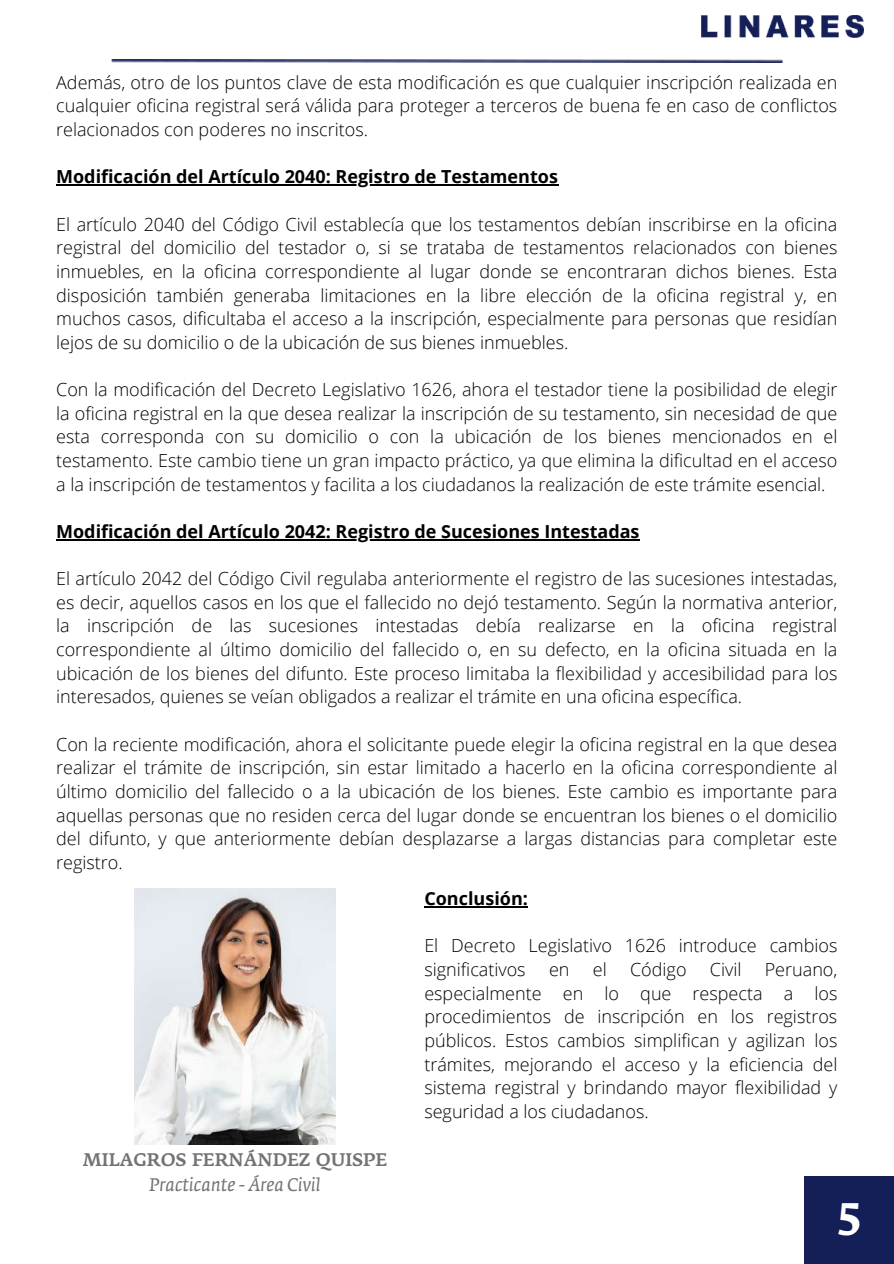
<style>
.page{position:relative;width:894px;height:1264px;background:#fff}
.page>*{position:absolute;margin:0;border:0;box-sizing:border-box;transform-origin:0 0}
.t1{font:45px "Fedra Serif A Medium TF";color:#fff}
.t2{font:300 18px/23.7px "Open Sans";color:#000;text-align:justify}
.t3{font:700 18px "Open Sans";color:#000}
.t4{font:18px "Fedra Serif A Medium TF";color:#737373}
.t5{font:italic 18px "Fedra Serif A";color:#737373}
</style>
<div class="page">
<img style="left:111px;top:60px;width:672px;height:2px">
<img style="left:701px;top:16px;width:162px;height:21px">
<div style="left:804px;top:1176px;width:89px;height:87px;background:#141f57"></div>
<hr style="left:56px;top:184px;width:502px;height:1px;background:#000">
<hr style="left:56px;top:539px;width:584px;height:1px;background:#000">
<hr style="left:424px;top:906px;width:104px;height:1px;background:#000">
<img style="left:135px;top:888px;width:200px;height:256px">
<p class="t2" style="left:56px;top:70px;width:782px">Además, otro de los puntos clave de esta modificación es que cualquier inscripción realizada en cualquier oficina registral será válida para proteger a terceros de buena fe en caso de conflictos relacionados con poderes no inscritos.</p>
<p class="t3" style="left:56px;top:164px;width:503px">Modificación del Artículo 2040: Registro de Testamentos</p>
<p class="t2" style="left:56px;top:212px;width:782px">El artículo 2040 del Código Civil establecía que los testamentos debían inscribirse en la oficina registral del domicilio del testador o, si se trataba de testamentos relacionados con bienes inmuebles, en la oficina correspondiente al lugar donde se encontraran dichos bienes. Esta disposición también generaba limitaciones en la libre elección de la oficina registral y, en muchos casos, dificultaba el acceso a la inscripción, especialmente para personas que residían lejos de su domicilio o de la ubicación de sus bienes inmuebles.</p>
<p class="t2" style="left:56px;top:377px;width:782px">Con la modificación del Decreto Legislativo 1626, ahora el testador tiene la posibilidad de elegir la oficina registral en la que desea realizar la inscripción de su testamento, sin necesidad de que esta corresponda con su domicilio o con la ubicación de los bienes mencionados en el testamento. Este cambio tiene un gran impacto práctico, ya que elimina la dificultad en el acceso a la inscripción de testamentos y facilita a los ciudadanos la realización de este trámite esencial.</p>
<p class="t3" style="left:56px;top:518px;width:584px">Modificación del Artículo 2042: Registro de Sucesiones Intestadas</p>
<p class="t2" style="left:56px;top:566px;width:782px">El artículo 2042 del Código Civil regulaba anteriormente el registro de las sucesiones intestadas, es decir, aquellos casos en los que el fallecido no dejó testamento. Según la normativa anterior, la inscripción de las sucesiones intestadas debía realizarse en la oficina registral correspondiente al último domicilio del fallecido o, en su defecto, en la oficina situada en la ubicación de los bienes del difunto. Este proceso limitaba la flexibilidad y accesibilidad para los interesados, quienes se veían obligados a realizar el trámite en una oficina específica.</p>
<p class="t2" style="left:56px;top:731px;width:782px">Con la reciente modificación, ahora el solicitante puede elegir la oficina registral en la que desea realizar el trámite de inscripción, sin estar limitado a hacerlo en la oficina correspondiente al último domicilio del fallecido o a la ubicación de los bienes. Este cambio es importante para aquellas personas que no residen cerca del lugar donde se encuentran los bienes o el domicilio del difunto, y que anteriormente debían desplazarse a largas distancias para completar este registro.</p>
<p class="t3" style="left:424px;top:885px;width:105px">Conclusión:</p>
<p class="t2" style="left:424px;top:933px;width:414px">El Decreto Legislativo 1626 introduce cambios significativos</p>
<p class="t2" style="left:549px;top:957px;width:22px">en</p>
<p class="t2" style="left:592px;top:957px;width:15px">el</p>
<p class="t2" style="left:630px;top:957px;width:58px">Código</p>
<p class="t2" style="left:709px;top:957px;width:33px">Civil</p>
<p class="t2" style="left:424px;top:957px;width:414px;text-indent:340px">Peruano, especialmente en lo que respecta a los procedimientos de inscripción en los registros públicos. Estos cambios simplifican y agilizan los trámites, mejorando el acceso y la eficiencia del sistema registral y brindando mayor flexibilidad y seguridad a los ciudadanos.</p>
<p class="t4" style="left:83px;top:1149px;width:306px">MILAGROS FERNÁNDEZ QUISPE</p>
<p class="t5" style="left:149px;top:1174px;width:173px">Practicante - Área Civil</p>
<h1 class="t1" style="left:835px;top:1193px;width:28px">5</h1>
</div>
